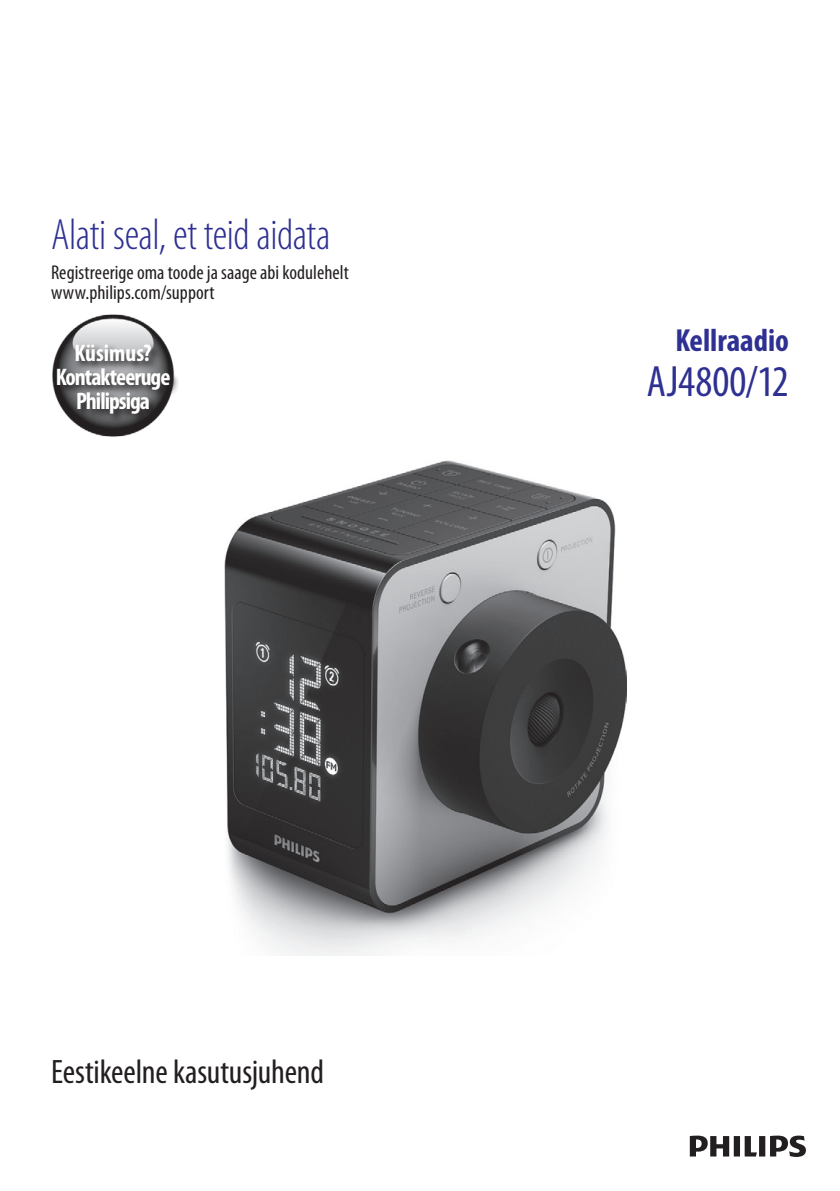
<style>
.page{position:relative;width:840px;height:1191px;background:#fff}
.page>*{position:absolute;margin:0;border:0;box-sizing:border-box;transform-origin:0 0}
.t1{font:300 condensed 44px "Myriad Pro";letter-spacing:-.01em;color:#2e3092}
.t2{font:condensed 44px "Myriad Pro";color:#2e3092}
.t3{font:condensed 34px "Myriad Pro";letter-spacing:-.005em;color:#231f20}
.t4{font:700 condensed 32px "Myriad Pro";color:#2e3092}
.t5{font:700 condensed 24px "Myriad Pro";letter-spacing:-.04em;color:#fff}
.t6{font:700 condensed 24px "Myriad Pro";color:#fff}
.t7{font:condensed 20px/20px "Myriad Pro";letter-spacing:.005em;color:#231f20}
</style>
<div class="page">
<svg style="left:689px;top:1135px;width:116px;height:22px"></svg>
<img style="left:52px;top:314px;width:113px;height:123px">
<svg style="left:56px;top:343px;width:122px;height:81px;background:#727173"></svg>
<img style="left:224px;top:461px;width:402px;height:494px">
<p class="t1" style="left:51px;top:210px;width:281px">Alati seal, et teid aidata</p>
<p class="t7" style="left:51px;top:262px;width:299px">Registreerige oma toode ja saage abi kodulehelt www.philips.com/support</p>
<p class="t6" style="left:74px;top:340px;width:79px">Küsimus?</p>
<p class="t5" style="left:56px;top:364px;width:116px">Kontakteeruge</p>
<p class="t5" style="left:76px;top:388px;width:75px">Philipsiga</p>
<p class="t3" style="left:51px;top:1053px;width:274px">Eestikeelne kasutusjuhend</p>
<p class="t4" style="left:675px;top:323px;width:115px">Kellraadio</p>
<p class="t2" style="left:646px;top:358px;width:143px">AJ4800/12</p>
</div>
